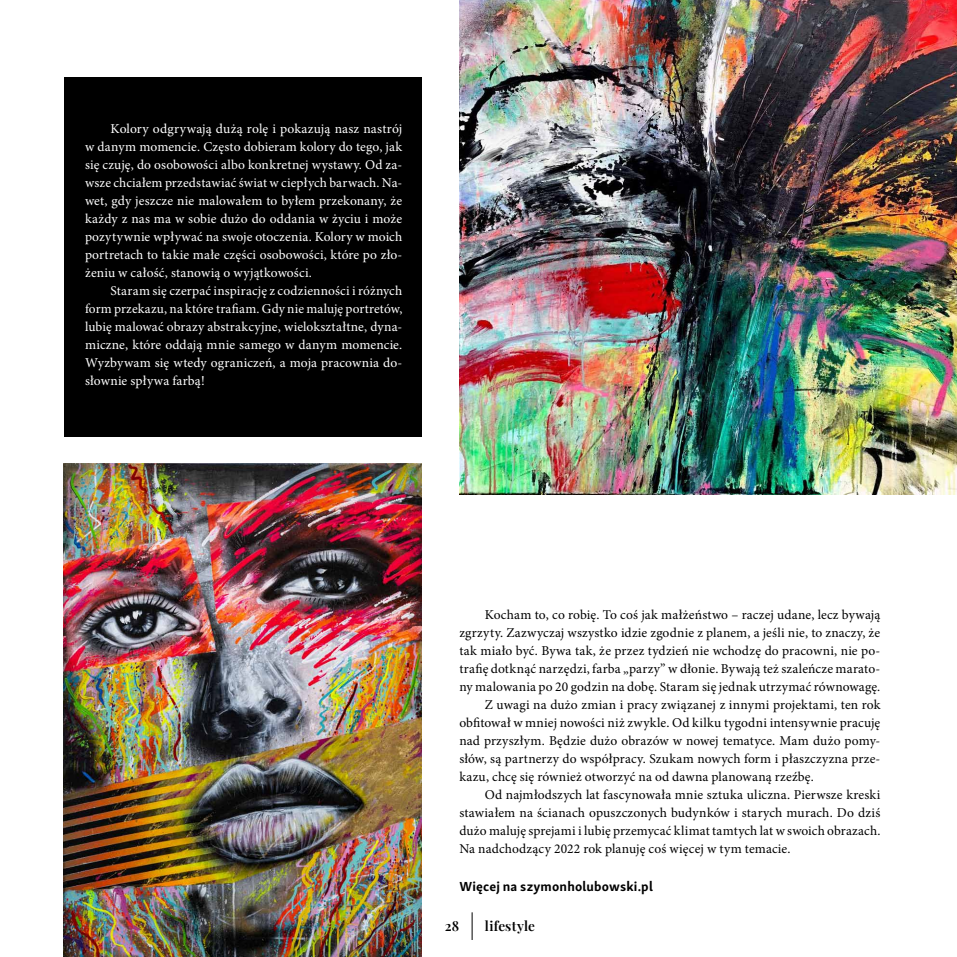
<style>
.page{position:relative;width:957px;height:957px;background:#fff}
.page>*{position:absolute;margin:0;border:0;box-sizing:border-box;transform-origin:0 0}
.t1{font:13.5px "Minion Pro";letter-spacing:.01em;color:#000}
.t2{font:13.5px/18px "Minion Pro";letter-spacing:.01em;color:#fff;text-align:justify}
.t3{font:700 13.5px "Skolar Sans Pro";letter-spacing:.015em;color:#000}
.t4{font:600 13.5px "Playfair Display";letter-spacing:.015em;color:#000}
</style>
<div class="page">
<img style="left:64px;top:463px;width:358px;height:494px">
<img style="left:459px;top:0;width:498px;height:495px">
<div style="left:64px;top:77px;width:358px;height:360px;background:#000"></div>
<svg style="left:472px;top:912px;width:1px;height:28px"></svg>
<p class="t2" style="left:85px;top:120px;width:319px;text-indent:26px">Kolory odgrywają dużą rolę i pokazują nasz nastrój w danym momencie. Często dobieram kolory do tego, jak się czuję, do osobowości albo konkretnej wystawy. Od za‑ wsze chciałem przedstawiać świat w ciepłych barwach. Na‑ wet, gdy jeszcze nie malowałem to byłem przekonany, że każdy z nas ma w sobie dużo do oddania w życiu i może pozytywnie wpływać na swoje otoczenia. Kolory w moich portretach to takie małe części osobowości, które po zło‑ żeniu w całość, stanowią o wyjątkowości.</p>
<p class="t2" style="left:85px;top:282px;width:319px;text-indent:26px">Staram się czerpać inspirację z codzienności i różnych form przekazu, na które trafiam. Gdy nie maluję portretów, lubię malować obrazy abstrakcyjne, wielokształtne, dyna‑ miczne, które oddają mnie samego w danym momencie.<br>Wyzbywam się wtedy ograniczeń, a moja pracownia do‑ słownie spływa farbą!</p>
<p class="t1" style="left:485px;top:605px;width:397px">Kocham to, co robię. To coś jak małżeństwo – raczej udane, lecz bywają</p>
<p class="t1" style="left:459px;top:623px;width:422px">zgrzyty. Zazwyczaj wszystko idzie zgodnie z planem, a jeśli nie, to znaczy, że</p>
<p class="t1" style="left:459px;top:641px;width:422px">tak miało być. Bywa tak, że przez tydzień nie wchodzę do pracowni, nie po‑</p>
<p class="t1" style="left:459px;top:659px;width:422px">trafię dotknąć narzędzi, farba „parzy” w dłonie. Bywają też szaleńcze marato‑</p>
<p class="t1" style="left:459px;top:677px;width:422px">ny malowania po 20 godzin na dobę. Staram się jednak utrzymać równowagę.</p>
<p class="t1" style="left:485px;top:695px;width:397px">Z uwagi na dużo zmian i pracy związanej z innymi projektami, ten rok</p>
<p class="t1" style="left:459px;top:713px;width:422px">obfitował w mniej nowości niż zwykle. Od kilku tygodni intensywnie pracuję</p>
<p class="t1" style="left:459px;top:731px;width:422px">nad przyszłym. Będzie dużo obrazów w nowej tematyce. Mam dużo pomy‑</p>
<p class="t1" style="left:459px;top:749px;width:422px">słów, są partnerzy do współpracy. Szukam nowych form i płaszczyzna prze‑</p>
<p class="t1" style="left:459px;top:767px;width:356px">kazu, chcę się również otworzyć na od dawna planowaną rzeźbę.</p>
<p class="t1" style="left:485px;top:785px;width:397px">Od najmłodszych lat fascynowała mnie sztuka uliczna. Pierwsze kreski</p>
<p class="t1" style="left:459px;top:803px;width:422px">stawiałem na ścianach opuszczonych budynków i starych murach. Do dziś</p>
<p class="t1" style="left:459px;top:821px;width:422px">dużo maluję sprejami i lubię przemycać klimat tamtych lat w swoich obrazach.</p>
<p class="t1" style="left:459px;top:839px;width:333px">Na nadchodzący 2022 rok planuję coś więcej w tym temacie.</p>
<p class="t3" style="left:459px;top:875px;width:195px">Więcej na szymonholubowski.pl</p>
<p class="t4" style="left:445px;top:916px;width:16px">28</p>
<p class="t4" style="left:485px;top:916px;width:52px">lifestyle</p>
</div>
